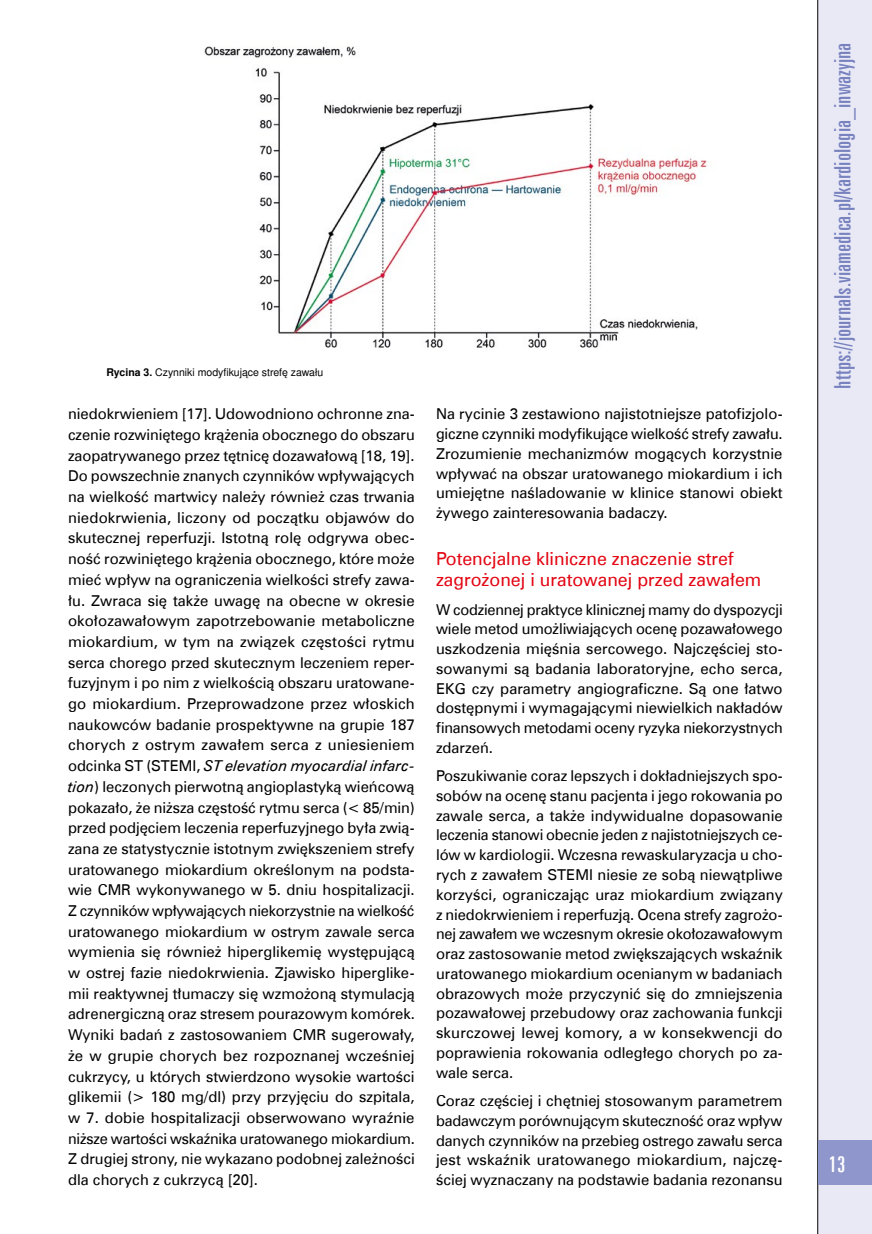
<style>
.page{position:relative;width:872px;height:1234px;background:#fff}
.page>*{position:absolute;margin:0;border:0;box-sizing:border-box;transform-origin:0 0}
.t1{font:22.5px "Zurich X Cn EU";color:#7882bf;scale:1.07 1}
.t2{font:22.5px "Zurich X Cn EU";color:#fff;scale:1.07 1}
.t3{font:18px/21.3px "Zurich EU";color:#e30613}
.t4{font:15px/20.7px "Zurich EU";color:#000;text-align:justify}
.t5{font:10.5px "Nimbus San LCE";color:#000}
.s1{font-weight:700}
.s2{font-style:italic}
</style>
<div class="page">
<div style="left:817px;top:0;width:55px;height:1233px;background:#e9e9f6"></div>
<hr style="left:817px;top:0;width:1px;height:1233px;background:#000">
<div style="left:817px;top:1140px;width:55px;height:44px;background:#8f96cb"></div>
<img style="left:204px;top:46px;width:503px;height:302px">
<p class="t5" style="left:106px;top:366px;width:218px"><span class="s1">Rycina 3.</span> Czynniki modyfikujące strefę zawału</p>
<p class="t4" style="left:68px;top:403px;width:348px">niedokrwieniem [17]. Udowodniono ochronne zna&shy;czenie rozwiniętego krążenia obocznego do obszaru zaopatrywanego przez tętnicę dozawałową [18, 19].<br>Do powszechnie znanych czynników wpływających na wielkość martwicy należy również czas trwania niedokrwienia, liczony od początku objawów do skutecznej reperfuzji. Istotną rolę odgrywa obec&shy;ność rozwiniętego krążenia obocznego, które może mieć wpływ na ograniczenia wielkości strefy zawa&shy;łu. Zwraca się także uwagę na obecne w okresie okołozawałowym zapotrzebowanie metaboliczne miokardium, w tym na związek częstości rytmu serca chorego przed skutecznym leczeniem reper&shy;fuzyjnym i po nim z wielkością obszaru uratowane&shy;go miokardium. Przeprowadzone przez włoskich naukowców badanie prospektywne na grupie 187 chorych z ostrym zawałem serca z uniesieniem odcinka ST (STEMI, <span class="s2">ST elevation myocardial infarc&shy;tion</span>) leczonych pierwotną angioplastyką wieńcową pokazało, że niższa częstość rytmu serca (&lt; 85/min) przed podjęciem leczenia reperfuzyjnego była zwią&shy;zana ze statystycznie istotnym zwiększeniem strefy uratowanego miokardium określonym na podsta&shy;wie CMR wykonywanego w 5. dniu hospitalizacji.<br>Z czynników wpływających niekorzystnie na wielkość uratowanego miokardium w ostrym zawale serca wymienia się również hiperglikemię występującą w ostrej fazie niedokrwienia. Zjawisko hiperglike&shy;mii reaktywnej tłumaczy się wzmożoną stymulacją adrenergiczną oraz stresem pourazowym komórek.<br>Wyniki badań z zastosowaniem CMR sugerowały, że w grupie chorych bez rozpoznanej wcześniej cukrzycy, u których stwierdzono wysokie wartości glikemii (&gt; 180 mg/dl) przy przyjęciu do szpitala, w 7. dobie hospitalizacji obserwowano wyraźnie niższe wartości wskaźnika uratowanego miokardium.<br>Z drugiej strony, nie wykazano podobnej zależności dla chorych z cukrzycą [20].</p>
<p class="t4" style="left:436px;top:404px;width:348px;line-height:19.8px">Na rycinie 3 zestawiono najistotniejsze patofizjolo&shy;giczne czynniki modyfikujące wielkość strefy zawału.<br>Zrozumienie mechanizmów mogących korzystnie wpływać na obszar uratowanego miokardium i ich umiejętne naśladowanie w klinice stanowi obiekt żywego zainteresowania badaczy.</p>
<p class="t3" style="left:436px;top:547px;width:327px">Potencjalne kliniczne znaczenie stref zagrożonej i uratowanej przed zawałem</p>
<p class="t4" style="left:436px;top:599px;width:348px;line-height:19.8px">W codziennej praktyce klinicznej mamy do dyspozycji wiele metod umożliwiających ocenę pozawałowego uszkodzenia mięśnia sercowego. Najczęściej sto&shy;sowanymi są badania laboratoryjne, echo serca, EKG czy parametry angiograficzne. Są one łatwo dostępnymi i wymagającymi niewielkich nakładów finansowych metodami oceny ryzyka niekorzystnych zdarzeń.</p>
<p class="t4" style="left:436px;top:765px;width:348px;line-height:19.8px">Poszukiwanie coraz lepszych i dokładniejszych spo&shy;sobów na ocenę stanu pacjenta i jego rokowania po zawale serca, a także indywidualne dopasowanie leczenia stanowi obecnie jeden z najistotniejszych ce&shy;lów w kardiologii. Wczesna rewaskularyzacja u cho&shy;rych z zawałem STEMI niesie ze sobą niewątpliwe korzyści, ograniczając uraz miokardium związany z niedokrwieniem i reperfuzją. Ocena strefy zagrożo&shy;nej zawałem we wczesnym okresie okołozawałowym oraz zastosowanie metod zwiększających wskaźnik uratowanego miokardium ocenianym w badaniach obrazowych może przyczynić się do zmniejszenia pozawałowej przebudowy oraz zachowania funkcji skurczowej lewej komory, a w konsekwencji do poprawienia rokowania odległego chorych po za&shy;wale serca.</p>
<p class="t4" style="left:436px;top:1090px;width:348px;line-height:19.8px">Coraz częściej i chętniej stosowanym parametrem badawczym porównującym skuteczność oraz wpływ danych czynników na przebieg ostrego zawału serca jest wskaźnik uratowanego miokardium, najczę&shy;ściej wyznaczany na podstawie badania rezonansu</p>
<h1 class="t1" style="left:829px;top:388px;width:325px;rotate:-90deg">https://journals.viamedica.pl/kardiologia_inwazyjna</h1>
<h1 class="t2" style="left:828px;top:1150px;width:17px">13</h1>
</div>
